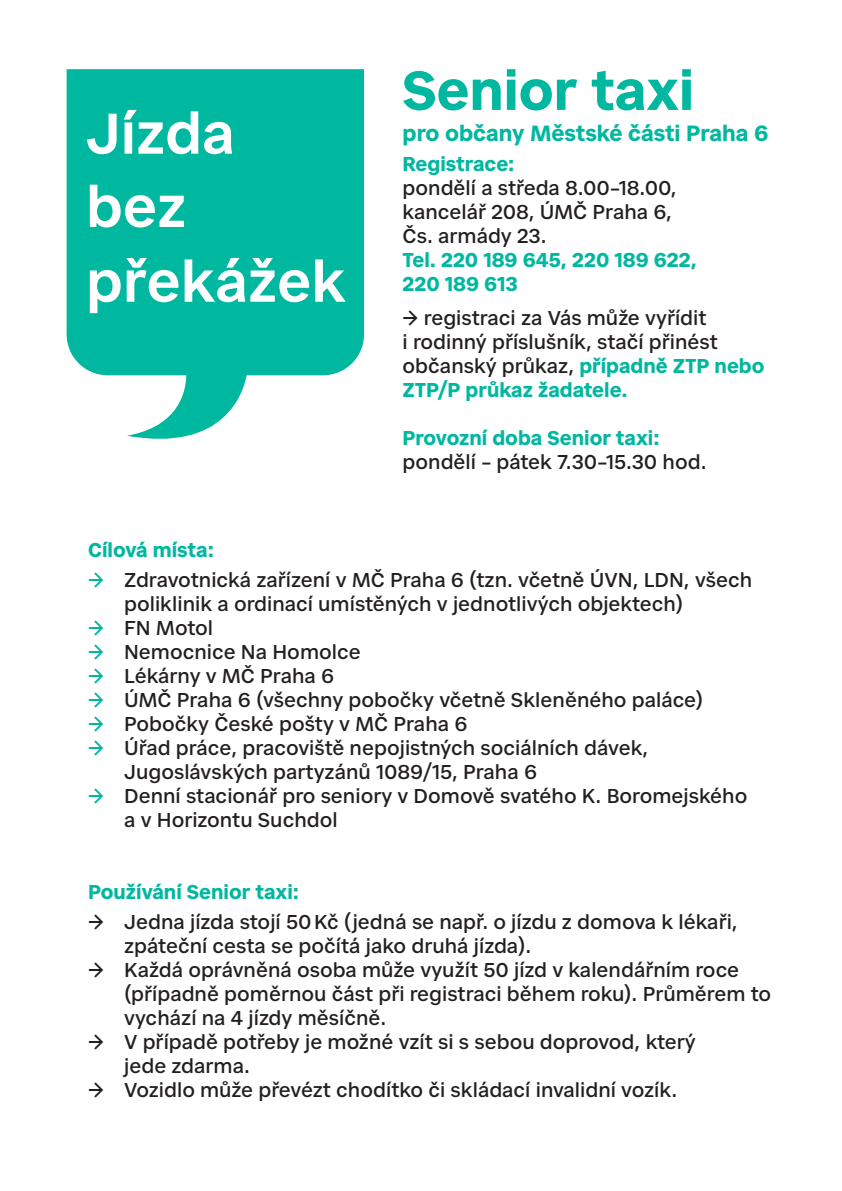
<style>
.page{position:relative;width:842px;height:1191px;background:#fff}
.page>*{position:absolute;margin:0;border:0;box-sizing:border-box;transform-origin:0 0}
.t1{font:700 55px "Civil Premium";color:#00b7a0}
.t2{font:700 22px "Civil Premium";color:#00b7a0}
.t3{font:500 20px/24px "Civil Premium";color:#231f20}
.t4{font:700 20px/24px "Civil Premium";color:#00b7a0}
.s1{font-weight:700;color:#00b7a0}
.s2{color:#00b7a0}
</style>
<div class="page">
<svg style="left:67px;top:69px;width:297px;height:370px;fill:#00b7a0"></svg>
<svg style="left:87px;top:114px;width:30px;height:40px"></svg>
<svg style="left:124px;top:110px;width:74px;height:44px"></svg>
<svg style="left:204px;top:122px;width:28px;height:32px"></svg>
<svg style="left:90px;top:185px;width:94px;height:42px"></svg>
<svg style="left:90px;top:258px;width:89px;height:55px"></svg>
<svg style="left:185px;top:258px;width:161px;height:44px"></svg>
<p class="t1" style="left:403px;top:49px;width:293px">Senior taxi</p>
<p class="t2" style="left:403px;top:117px;width:367px">pro občany Městské části Praha 6</p>
<p class="t3" style="left:403px;top:150px;width:276px"><span class="s1">Registrace:<br></span>pondělí a středa 8.00–18.00, kancelář 208, ÚMČ Praha 6,<br>Čs. armády 23.</p>
<p class="t4" style="left:403px;top:246px;width:296px">Tel. 220 189 645, 220 189 622,<br>220 189 613</p>
<p class="t3" style="left:403px;top:304px;width:363px">→ registraci za Vás může vyřídit<br>i rodinný příslušník, stačí přinést občanský průkaz, <span class="s1">případně ZTP nebo<br>ZTP/P průkaz žadatele.</span></p>
<p class="t4" style="left:403px;top:424px;width:259px">Provozní doba Senior taxi:</p>
<p class="t3" style="left:403px;top:448px;width:306px">pondělí – pátek 7.30–15.30 hod.</p>
<p class="t4" style="left:88px;top:536px;width:127px">Cílová místa:</p>
<p class="t3" style="left:124px;top:566px;width:630px;text-indent:-36px"><span class="s2">→</span> Zdravotnická zařízení v MČ Praha 6 (tzn. včetně ÚVN, LDN, všech poliklinik a ordinací umístěných v jednotlivých objektech)</p>
<p class="t3" style="left:88px;top:614px;width:127px"><span class="s2">→</span> FN Motol</p>
<p class="t3" style="left:88px;top:638px;width:274px"><span class="s2">→</span> Nemocnice Na Homolce</p>
<p class="t3" style="left:88px;top:662px;width:248px"><span class="s2">→</span> Lékárny v MČ Praha 6</p>
<p class="t3" style="left:88px;top:686px;width:617px"><span class="s2">→</span> ÚMČ Praha 6 (všechny pobočky včetně Skleněného paláce)</p>
<p class="t3" style="left:88px;top:710px;width:381px"><span class="s2">→</span> Pobočky České pošty v MČ Praha 6</p>
<p class="t3" style="left:124px;top:734px;width:526px;text-indent:-36px"><span class="s2">→</span> Úřad práce, pracoviště nepojistných sociálních dávek,<br>Jugoslávských partyzánů 1089/15, Praha 6</p>
<p class="t3" style="left:124px;top:782px;width:625px;text-indent:-36px"><span class="s2">→</span> Denní stacionář pro seniory v Domově svatého K. Boromejského a v Horizontu Suchdol</p>
<p class="t4" style="left:88px;top:878px;width:212px">Používání Senior taxi:</p>
<p class="t3" style="left:124px;top:907px;width:615px;text-indent:-36px">→ Jedna jízda stojí 50Kč (jedná se např. o jízdu z domova k lékaři, zpáteční cesta se počítá jako druhá jízda).</p>
<p class="t3" style="left:124px;top:955px;width:648px;text-indent:-36px">→ Každá oprávněná osoba může využít 50 jízd v kalendářním roce (případně poměrnou část při registraci během roku). Průměrem to vychází na 4 jízdy měsíčně.</p>
<p class="t3" style="left:124px;top:1027px;width:573px;text-indent:-36px">→ V případě potřeby je možné vzít si s sebou doprovod, který jede zdarma.</p>
<p class="t3" style="left:88px;top:1075px;width:591px">→ Vozidlo může převézt chodítko či skládací invalidní vozík.</p>
</div>
